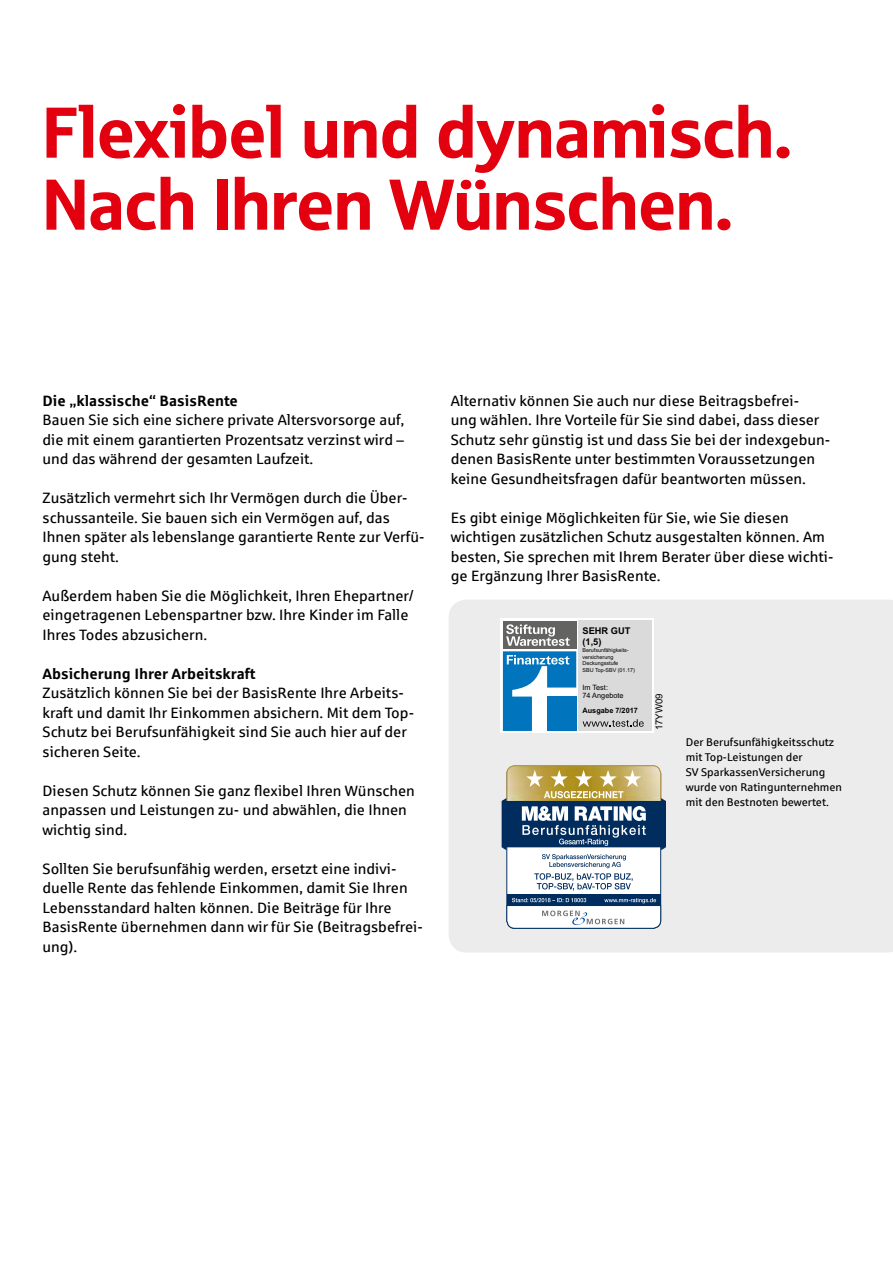
<style>
.page{position:relative;width:893px;height:1263px;background:#fff}
.page>*{position:absolute;margin:0;border:0;box-sizing:border-box;transform-origin:0 0}
.t1{font:72px/72px "Sparkasse Head";color:#e3000f}
.t2{font:15px/19.5px "Sparkasse Rg";color:#000}
.t3{font:700 15px "Sparkasse Rg";color:#000}
.t4{font:11.25px/15px "Sparkasse Rg";color:#000}
.t5{font:9.6px "Arial";color:#000}
.t6{font:700 9.3px/11.1px "Arial";color:#000}
.t7{font:7.35px/8.9px "Arial";color:#000}
.t8{font:700 7.35px "Arial";color:#000}
.t9{font:5.4px/6.4px "Arial";color:#000}
</style>
<div class="page">
<div style="left:449px;top:600px;width:444px;height:352px;background:#ececed"></div>
<div style="left:507px;top:894px;width:154px;height:12px;background:#002d5f"></div>
<svg style="left:502px;top:765px;width:164px;height:126px"></svg>
<svg style="left:506px;top:898px;width:156px;height:31px"></svg>
<svg style="left:500px;top:618px;width:154px;height:115px"></svg>
<div style="left:579px;top:621px;width:73px;height:110px;background:#dadada"></div>
<div style="left:503px;top:621px;width:73px;height:28px;background:#636362"></div>
<svg style="left:503px;top:624px;width:73px;height:107px"></svg>
<svg style="left:583px;top:719px;width:61px;height:8px"></svg>
<h1 class="t1" style="left:43px;top:94px;width:751px">Flexibel und dynamisch.<br>Nach Ihren Wünschen.</h1>
<p class="t3" style="left:43px;top:391px;width:197px">Die „klassische“ BasisRente</p>
<p class="t2" style="left:43px;top:410px;width:363px;text-align:justify">Bauen Sie sich eine sichere private Altersvorsorge auf, die mit einem garantierten Prozentsatz verzinst wird – und das während der gesamten Laufzeit.</p>
<p class="t2" style="left:43px;top:488px;width:383px">Zusätzlich vermehrt sich Ihr Vermögen durch die Über&shy;schussanteile. Sie bauen sich ein Vermögen auf, das Ihnen später als lebenslange garantierte Rente zur Verfü&shy;gung steht.</p>
<p class="t2" style="left:43px;top:585px;width:372px">Außerdem haben Sie die Möglichkeit, Ihren Ehepartner/ eingetragenen Lebenspartner bzw. Ihre Kinder im Falle<br>Ihres Todes abzusichern.</p>
<p class="t3" style="left:43px;top:664px;width:215px">Absicherung Ihrer Arbeitskraft</p>
<p class="t2" style="left:43px;top:683px;width:373px">Zusätzlich können Sie bei der BasisRente Ihre Arbeits&shy;kraft und damit Ihr Einkommen absichern. Mit dem Top-Schutz bei Berufsunfähigkeit sind Sie auch hier auf der sicheren Seite.</p>
<p class="t2" style="left:43px;top:780px;width:374px">Diesen Schutz können Sie ganz flexibel Ihren Wünschen anpassen und Leistungen zu- und abwählen, die Ihnen wichtig sind.</p>
<p class="t2" style="left:43px;top:858px;width:382px">Sollten Sie berufsunfähig werden, ersetzt eine indivi&shy;duelle Rente das fehlende Einkommen, damit Sie Ihren Lebensstandard halten können. Die Beiträge für Ihre BasisRente übernehmen dann wir für Sie (Beitragsbefrei&shy;ung).</p>
<p class="t2" style="left:451px;top:390px;width:381px">Alternativ können Sie auch nur diese Beitragsbefrei-<br>ung wählen. Ihre Vorteile für Sie sind dabei, dass dieser Schutz sehr günstig ist und dass Sie bei der indexgebun&shy;denen BasisRente unter bestimmten Voraussetzungen keine Gesundheitsfragen dafür beantworten müssen.</p>
<p class="t2" style="left:451px;top:507px;width:384px">Es gibt einige Möglichkeiten für Sie, wie Sie diesen wichtigen zusätzlichen Schutz ausgestalten können. Am besten, Sie sprechen mit Ihrem Berater über diese wichti&shy;ge Ergänzung Ihrer BasisRente.</p>
<p class="t6" style="left:582px;top:625px;width:49px">SEHR GUT (1,5)</p>
<p class="t9" style="left:582px;top:647px;width:54px">Berufsunfähigkeits&shy;versicherung<br>Deckungsstufe<br>SBU Top-SBV (01.17)</p>
<p class="t7" style="left:582px;top:683px;width:43px">Im Test:<br>74 Angebote</p>
<p class="t8" style="left:582px;top:705px;width:57px">Ausgabe 7/2017</p>
<p class="t5" style="left:653px;top:730px;width:39px;rotate:-90deg">17YW09</p>
<p class="t4" style="left:686px;top:735px;width:158px">Der Berufsunfähigkeitsschutz mit Top-Leistungen der<br>SV SparkassenVersicherung wurde von Ratingunternehmen mit den Bestnoten bewertet.</p>
</div>
